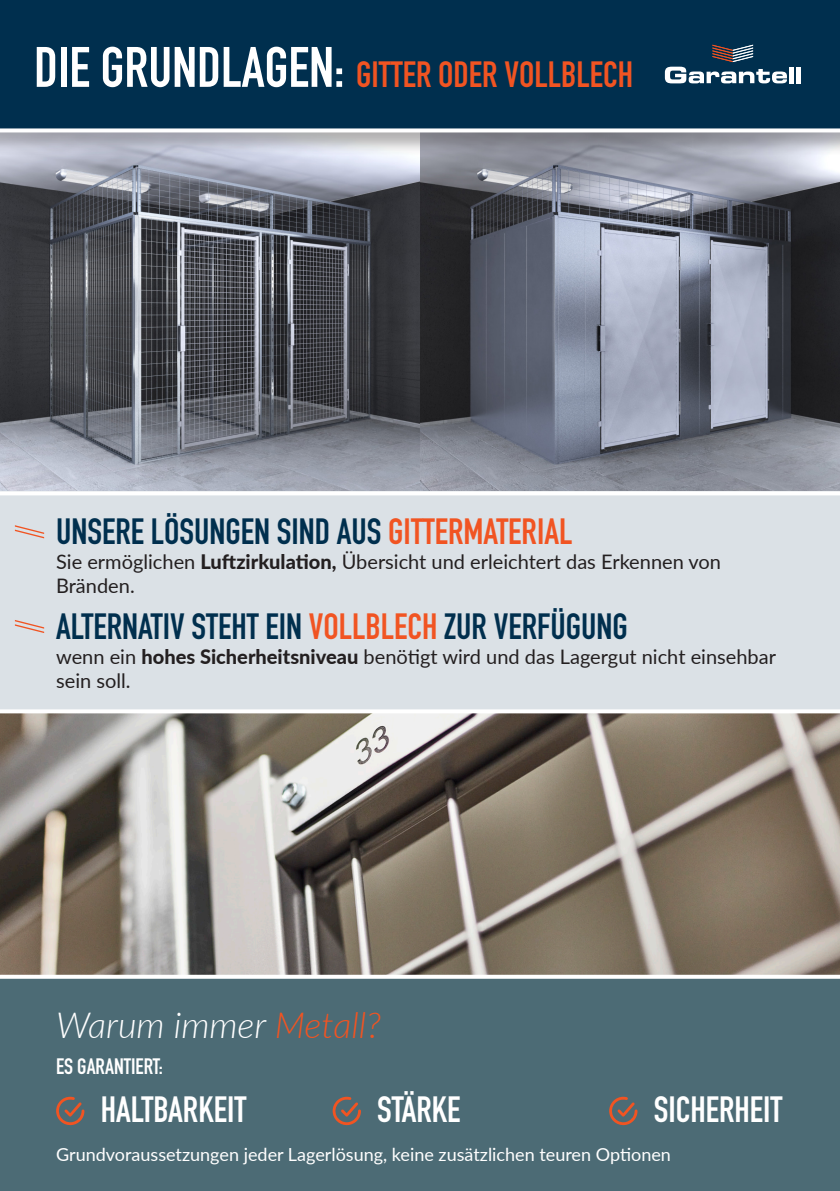
<style>
.page{position:relative;width:840px;height:1191px;background:#fff}
.page>*{position:absolute;margin:0;border:0;box-sizing:border-box;transform-origin:0 0}
.t1{font:700 56px "DIN Condensed";color:#fff}
.t2{font:700 36px "DIN Condensed";color:#002f4e}
.t3{font:700 36px "DIN Condensed";color:#fff}
.t4{font:700 36px "DIN Condensed";color:#f15422}
.t5{font:italic 300 36px "Lato";color:#fff}
.t6{font:700 22px "DIN Condensed";color:#fff}
.t7{font:20px/24px "Lato";color:#231f20}
.t8{font:18px "Lato";color:#fff}
.s1{color:#f15422}
.s2{font-weight:800}
</style>
<div class="page">
<img style="left:0;top:713px;width:839px;height:261px">
<img style="left:0;top:156px;width:839px;height:335px">
<div style="left:0;top:0;width:839px;height:156px;background:#231f20;opacity:.35"></div>
<div style="left:0;top:0;width:839px;height:132px;background:#002f4e"></div>
<div style="left:0;top:491px;width:839px;height:220px;background:#dbe1e6"></div>
<svg style="left:0;top:491px;width:839px;height:4px;background:#fbfbfc"></svg>
<div style="left:0;top:976px;width:839px;height:215px;background:#4c6b75"></div>
<hr style="left:0;top:709px;width:839px;height:2px;background:#f8f9fa">
<svg style="left:0;top:974px;width:839px;height:4px"></svg>
<svg style="left:15px;top:525px;width:29px;height:13px"></svg>
<svg style="left:15px;top:620px;width:29px;height:13px"></svg>
<svg style="left:56px;top:1096px;width:28px;height:29px"></svg>
<svg style="left:332px;top:1096px;width:29px;height:29px"></svg>
<svg style="left:609px;top:1096px;width:28px;height:29px"></svg>
<hr style="left:789px;top:67px;width:4px;height:16px;background:#fff">
<div style="left:795px;top:67px;width:5px;height:16px;background:#fff"></div>
<svg style="left:664px;top:45px;width:122px;height:38px"></svg>
<p class="t1" style="left:34px;top:30px;width:312px">DIE GRUNDLAGEN:</p>
<p class="t4" style="left:356px;top:50px;width:278px">GITTER ODER VOLLBLECH</p>
<p class="t2" style="left:56px;top:507px;width:517px">UNSERE LÖSUNGEN SIND AUS <span class="s1">GITTERMATERIAL</span></p>
<p class="t7" style="left:56px;top:549px;width:666px">Sie ermöglichen <span class="s2">Luftzirkulation,</span> Übersicht und erleichtert das Erkennen von<br>Bränden.</p>
<p class="t2" style="left:56px;top:602px;width:573px">ALTERNATIV STEHT EIN <span class="s1">VOLLBLECH</span> ZUR VERFÜGUNG</p>
<p class="t7" style="left:56px;top:644px;width:721px">wenn ein <span class="s2">hohes Sicherheitsniveau</span> benötigt wird und das Lagergut nicht einsehbar sein soll.</p>
<p class="t5" style="left:56px;top:999px;width:326px">Warum immer <span class="s1">Metall?</span></p>
<p class="t6" style="left:56px;top:1052px;width:108px">ES GARANTIERT:</p>
<p class="t3" style="left:101px;top:1085px;width:147px">HALTBARKEIT</p>
<p class="t3" style="left:377px;top:1085px;width:85px">STÄRKE</p>
<p class="t3" style="left:653px;top:1085px;width:130px">SICHERHEIT</p>
<p class="t8" style="left:56px;top:1141px;width:616px">Grundvoraussetzungen jeder Lagerlösung, keine zusätzlichen teuren Optionen</p>
</div>
